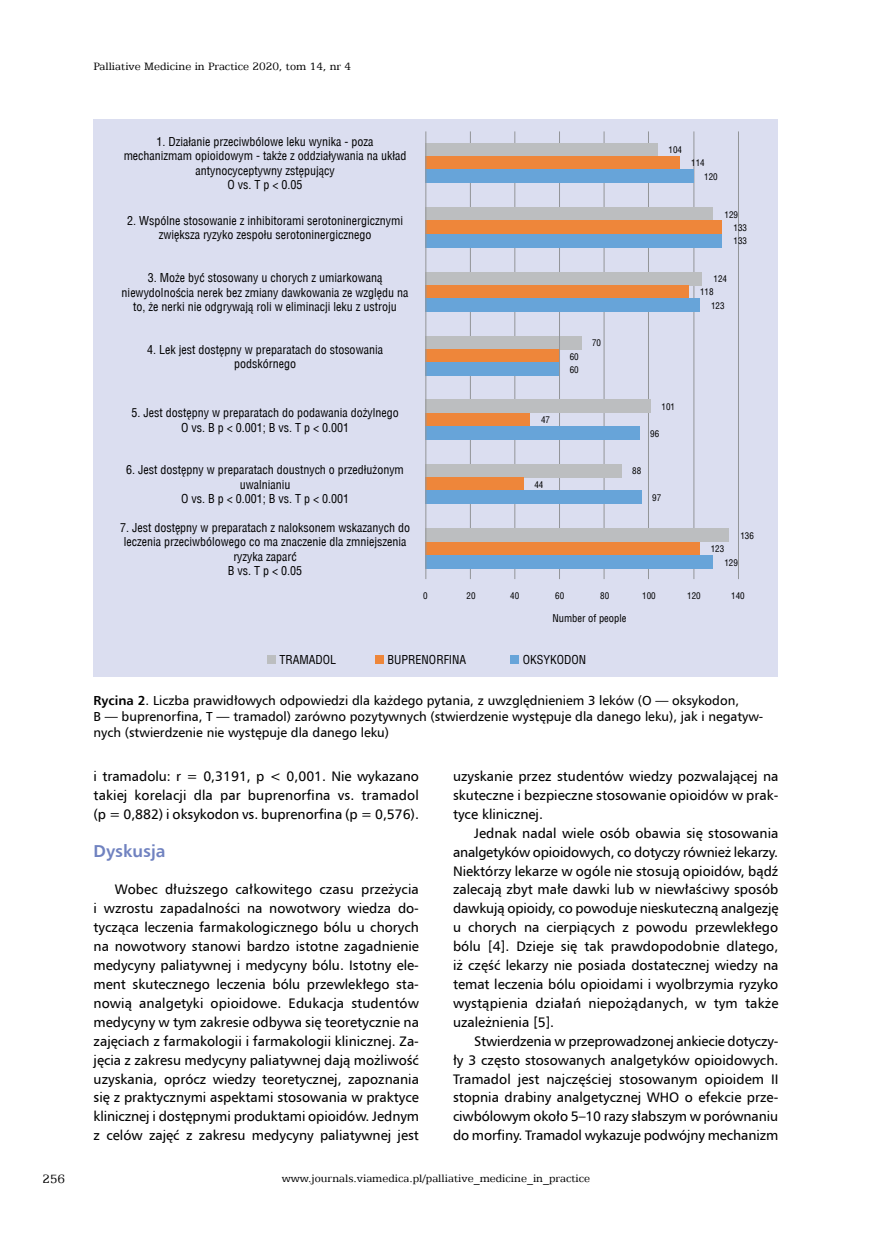
<style>
.page{position:relative;width:872px;height:1234px;background:#fff}
.page>*{position:absolute;margin:0;border:0;box-sizing:border-box;transform-origin:0 0}
.t1{font:700 17.25px "Humnst 777 EU";color:#7082c0}
.t2{font:13.8px/18.9px "Humnst 777 EU";color:#000;text-align:justify}
.t3{font:13.5px "Egyptian 505 EU";color:#000}
.t4{font:13.05px/15.6px "Humnst 777 EU";color:#000}
.t5{font:12px/14.4px "Switzerland Condensed";color:#000;text-align:center}
.t6{font:12px "Egyptian 505 EU";color:#000}
.t7{font:10.5px "Switzerland Condensed";color:#000}
.t8{font:9px/13.2px "Switzerland Condensed";color:#000}
.s1{font-weight:700}
</style>
<div class="page">
<div style="left:94px;top:119px;width:684px;height:557px;background:#dbdef0"></div>
<hr style="left:470px;top:131px;width:1px;height:448px;background:#939598">
<hr style="left:514px;top:131px;width:1px;height:448px;background:#939598">
<div style="left:425px;top:336px;width:157px;height:13px;background:#bcbec0"></div>
<div style="left:425px;top:349px;width:134px;height:13px;background:#ee863a"></div>
<div style="left:425px;top:362px;width:134px;height:14px;background:#67a4d9"></div>
<hr style="left:559px;top:131px;width:1px;height:448px;background:#939598">
<hr style="left:603px;top:131px;width:1px;height:448px;background:#939598">
<hr style="left:648px;top:131px;width:1px;height:448px;background:#939598">
<hr style="left:693px;top:131px;width:1px;height:448px;background:#939598">
<hr style="left:738px;top:131px;width:1px;height:448px;background:#939598">
<div style="left:268px;top:655px;width:8px;height:8px;background:#bcbec0"></div>
<div style="left:375px;top:655px;width:8px;height:8px;background:#ee863a"></div>
<div style="left:510px;top:655px;width:8px;height:8px;background:#67a4d9"></div>
<div style="left:425px;top:143px;width:233px;height:13px;background:#bcbec0"></div>
<div style="left:425px;top:156px;width:255px;height:13px;background:#ee863a"></div>
<div style="left:425px;top:169px;width:269px;height:14px;background:#67a4d9"></div>
<div style="left:425px;top:207px;width:288px;height:14px;background:#bcbec0"></div>
<div style="left:425px;top:221px;width:297px;height:13px;background:#ee863a"></div>
<div style="left:425px;top:234px;width:297px;height:13px;background:#67a4d9"></div>
<div style="left:425px;top:272px;width:277px;height:13px;background:#bcbec0"></div>
<div style="left:425px;top:285px;width:264px;height:13px;background:#ee863a"></div>
<div style="left:425px;top:298px;width:275px;height:14px;background:#67a4d9"></div>
<div style="left:425px;top:400px;width:226px;height:13px;background:#bcbec0"></div>
<div style="left:425px;top:413px;width:105px;height:13px;background:#ee863a"></div>
<div style="left:425px;top:426px;width:215px;height:13px;background:#67a4d9"></div>
<div style="left:425px;top:464px;width:197px;height:13px;background:#bcbec0"></div>
<div style="left:425px;top:477px;width:98px;height:13px;background:#ee863a"></div>
<div style="left:425px;top:490px;width:217px;height:14px;background:#67a4d9"></div>
<div style="left:425px;top:528px;width:304px;height:14px;background:#bcbec0"></div>
<div style="left:425px;top:542px;width:275px;height:13px;background:#ee863a"></div>
<div style="left:425px;top:555px;width:288px;height:13px;background:#67a4d9"></div>
<hr style="left:425px;top:131px;width:1px;height:448px;background:#939598">
<p class="t6" style="left:94px;top:60px;width:259px">Palliative Medicine in Practice 2020, tom 14, nr 4</p>
<p class="t5" style="left:124px;top:134px;width:284px">1. Działanie przeciwbólowe leku wynika - poza mechanizmam opioidowym - także z oddziaływania na układ antynocyceptywny zstępujący<br>O vs. T p &lt; 0.05</p>
<p class="t8" style="left:668px;top:143px;width:15px">104</p>
<p class="t5" style="left:127px;top:213px;width:277px">2. Wspólne stosowanie z inhibitorami serotoninergicznymi zwiększa ryzyko zespołu serotoninergicznego</p>
<p class="t5" style="left:122px;top:270px;width:288px">3. Może być stosowany u chorych z umiarkowaną niewydolnościa nerek bez zmiany dawkowania ze względu na to, że nerki nie odgrywają roli w eliminacji leku z ustroju</p>
<p class="t5" style="left:147px;top:342px;width:237px">4. Lek jest dostępny w preparatach do stosowania podskórnego</p>
<p class="t5" style="left:131px;top:405px;width:269px">5. Jest dostępny w preparatach do podawania dożylnego<br>O vs. B p &lt; 0.001; B vs. T p &lt; 0.001</p>
<p class="t5" style="left:126px;top:462px;width:279px">6. Jest dostępny w preparatach doustnych o przedłużonym uwalnianiu<br>O vs. B p &lt; 0.001; B vs. T p &lt; 0.001</p>
<p class="t5" style="left:120px;top:520px;width:291px">7. Jest dostępny w preparatach z naloksonem wskazanych do leczenia przeciwbólowego co ma znaczenie dla zmniejszenia ryzyka zaparć<br>B vs. T p &lt; 0.05</p>
<p class="t8" style="left:541px;top:413px;width:10px">47</p>
<p class="t8" style="left:570px;top:349px;width:10px">60<br>60</p>
<p class="t8" style="left:592px;top:336px;width:10px">70</p>
<p class="t8" style="left:534px;top:477px;width:10px">44</p>
<p class="t8" style="left:661px;top:400px;width:15px">101</p>
<p class="t8" style="left:650px;top:426px;width:10px">96</p>
<p class="t8" style="left:632px;top:464px;width:10px">88</p>
<p class="t8" style="left:652px;top:491px;width:10px">97</p>
<p class="t8" style="left:704px;top:156px;width:15px;text-indent:-13px">114<br>120</p>
<p class="t8" style="left:733px;top:208px;width:15px;text-indent:-9px">129<br>133<br>133</p>
<p class="t8" style="left:700px;top:272px;width:28px;text-indent:13px">124<br>118</p>
<p class="t8" style="left:711px;top:299px;width:15px">123</p>
<p class="t8" style="left:710px;top:542px;width:15px">123</p>
<p class="t8" style="left:740px;top:529px;width:15px">136</p>
<p class="t8" style="left:724px;top:555px;width:15px">129</p>
<p class="t8" style="left:423px;top:589px;width:6px">0</p>
<p class="t8" style="left:466px;top:589px;width:10px">20</p>
<p class="t8" style="left:510px;top:589px;width:10px">40</p>
<p class="t8" style="left:555px;top:589px;width:10px">60</p>
<p class="t8" style="left:600px;top:589px;width:10px">80</p>
<p class="t8" style="left:642px;top:589px;width:15px">100</p>
<p class="t8" style="left:687px;top:589px;width:15px">120</p>
<p class="t8" style="left:731px;top:589px;width:15px">140</p>
<p class="t7" style="left:552px;top:611px;width:76px">Number of people</p>
<p class="t5" style="left:279px;top:652px;width:58px">TRAMADOL</p>
<p class="t5" style="left:387px;top:652px;width:80px">BUPRENORFINA</p>
<p class="t5" style="left:523px;top:652px;width:65px">OKSYKODON</p>
<p class="t4" style="left:94px;top:692px;width:671px"><span class="s1">Rycina 2</span>. Liczba prawidłowych odpowiedzi dla każdego pytania, z uwzględnieniem 3 leków (O — oksykodon,<br>B — buprenorfina, T — tramadol) zarówno pozytywnych (stwierdzenie występuje dla danego leku), jak i negatyw&shy;nych (stwierdzenie nie występuje dla danego leku)</p>
<p class="t2" style="left:94px;top:766px;width:327px">i tramadolu: r = 0,3191, p &lt; 0,001. Nie wykazano takiej korelacji dla par buprenorfina vs. tramadol (p = 0,882) i oksykodon vs. buprenorfina (p = 0,576).</p>
<p class="t1" style="left:94px;top:839px;width:73px">Dyskusja</p>
<p class="t2" style="left:94px;top:879px;width:327px;text-indent:21px">Wobec dłuższego całkowitego czasu przeżycia i wzrostu zapadalności na nowotwory wiedza do&shy;tycząca leczenia farmakologicznego bólu u chorych na nowotwory stanowi bardzo istotne zagadnienie medycyny paliatywnej i medycyny bólu. Istotny ele&shy;ment skutecznego leczenia bólu przewlekłego sta&shy;nowią analgetyki opioidowe. Edukacja studentów medycyny w tym zakresie odbywa się teoretycznie na zajęciach z farmakologii i farmakologii klinicznej. Za&shy;jęcia z zakresu medycyny paliatywnej dają możliwość uzyskania, oprócz wiedzy teoretycznej, zapoznania się z praktycznymi aspektami stosowania w praktyce klinicznej i dostępnymi produktami opioidów. Jednym z celów zajęć z zakresu medycyny paliatywnej jest</p>
<p class="t2" style="left:453px;top:766px;width:327px">uzyskanie przez studentów wiedzy pozwalającej na skuteczne i bezpieczne stosowanie opioidów w prak&shy;tyce klinicznej.</p>
<p class="t2" style="left:453px;top:823px;width:327px;text-indent:21px">Jednak nadal wiele osób obawia się stosowania analgetyków opioidowych, co dotyczy również lekarzy.<br>Niektórzy lekarze w ogóle nie stosują opioidów, bądź zalecają zbyt małe dawki lub w niewłaściwy sposób dawkują opioidy, co powoduje nieskuteczną analgezję u chorych na cierpiących z powodu przewlekłego bólu [4]. Dzieje się tak prawdopodobnie dlatego, iż część lekarzy nie posiada dostatecznej wiedzy na temat leczenia bólu opioidami i wyolbrzymia ryzyko wystąpienia działań niepożądanych, w tym także uzależnienia [5].</p>
<p class="t2" style="left:453px;top:1030px;width:327px;text-indent:21px">Stwierdzenia w przeprowadzonej ankiecie dotyczy&shy;ły 3 często stosowanych analgetyków opioidowych.<br>Tramadol jest najczęściej stosowanym opioidem II stopnia drabiny analgetycznej WHO o efekcie prze&shy;ciwbólowym około 5–10 razy słabszym w porównaniu do morfiny. Tramadol wykazuje podwójny mechanizm</p>
<p class="t3" style="left:43px;top:1170px;width:24px">256</p>
<p class="t6" style="left:282px;top:1170px;width:310px">www.journals.viamedica.pl/palliative_medicine_in_practice</p>
</div>
